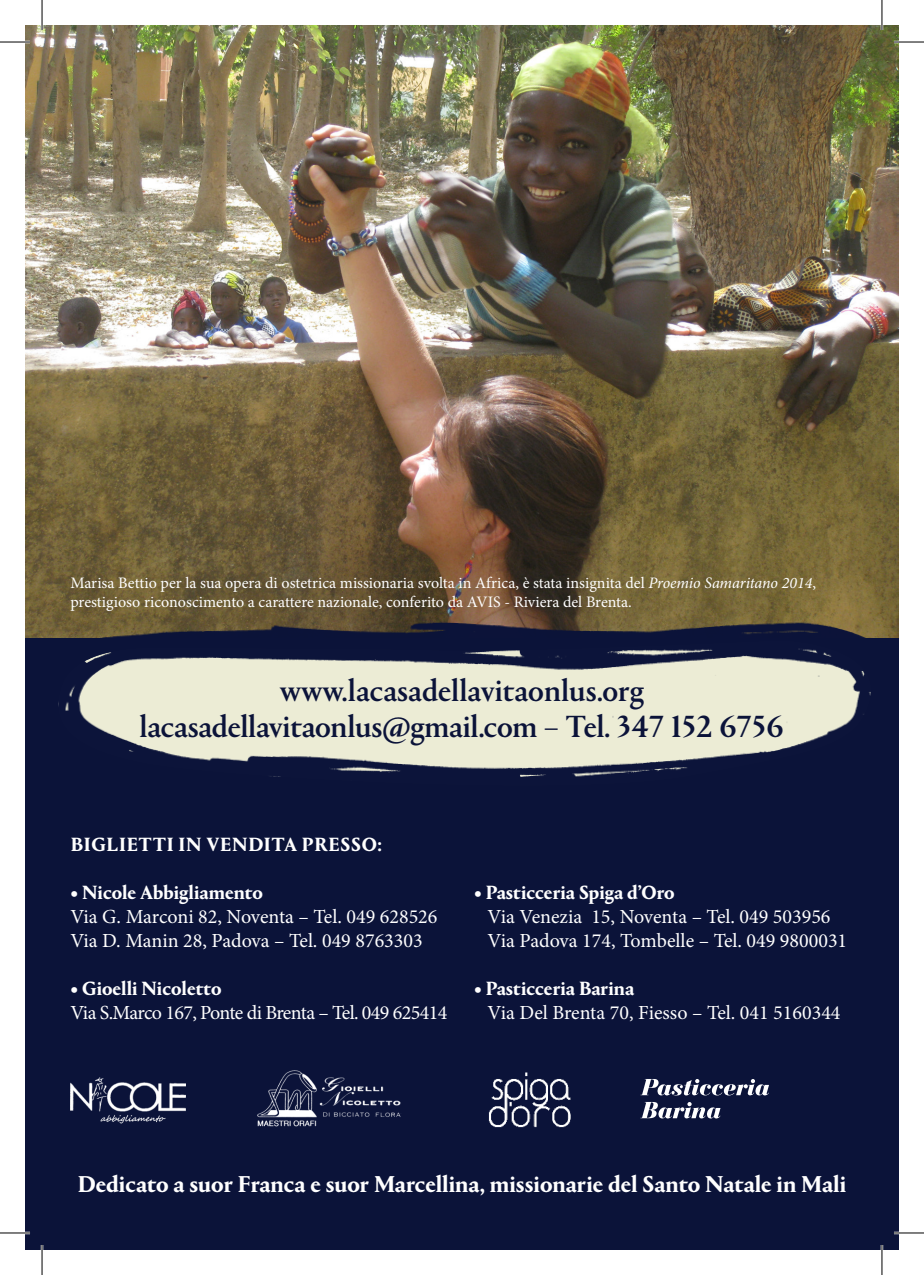
<style>
.page{position:relative;width:924px;height:1275px;background:#fff}
.page>*{position:absolute;margin:0;border:0;box-sizing:border-box;transform-origin:0 0}
.t1{font:500 32px/35.6px "Portrait";letter-spacing:-.01em;color:#0b1339;text-align:center}
.t2{font:700 24px "Portrait";color:#fff}
.t3{font:20px/24px "Minion Pro";color:#fff}
.t4{font:700 20px "Portrait";color:#fff}
.t5{font:20px "Minion Pro";letter-spacing:-.03em;color:#fff}
.t6{font:700 20px "Portrait";letter-spacing:.035em;color:#fff}
.t7{font:16px/19.2px "Minion Pro";color:#fff}
.s1{font-style:italic}
.s2{font-family:"Portrait";font-weight:700}
</style>
<div class="page">
<div style="left:25px;top:637px;width:873px;height:613px;background:#0b1339"></div>
<img style="left:25px;top:25px;width:873px;height:612px">
<img style="left:25px;top:607px;width:871px;height:170px">
<svg style="left:640px;top:1102px;width:80px;height:16px"></svg>
<svg style="left:640px;top:1079px;width:128px;height:16px"></svg>
<img style="left:70px;top:1077px;width:115px;height:46px">
<img style="left:257px;top:1070px;width:144px;height:57px">
<img style="left:488px;top:1072px;width:83px;height:56px">
<hr style="left:0;top:41px;width:30px;height:2px;background:#fff">
<hr style="left:893px;top:41px;width:30px;height:2px;background:#fff">
<hr style="left:0;top:1231px;width:30px;height:3px;background:#fff">
<hr style="left:893px;top:1231px;width:30px;height:3px;background:#fff">
<hr style="left:41px;top:0;width:2px;height:30px;background:#fff">
<hr style="left:41px;top:1245px;width:2px;height:30px;background:#fff">
<hr style="left:880px;top:0;width:2px;height:30px;background:#fff">
<hr style="left:880px;top:1245px;width:2px;height:30px;background:#fff">
<hr style="left:0;top:42px;width:30px;height:1px;background:#000">
<hr style="left:893px;top:42px;width:30px;height:1px;background:#000">
<hr style="left:0;top:1232px;width:30px;height:1px;background:#000">
<hr style="left:893px;top:1232px;width:30px;height:1px;background:#000">
<hr style="left:42px;top:0;width:1px;height:30px;background:#000">
<hr style="left:42px;top:1245px;width:1px;height:30px;background:#000">
<hr style="left:881px;top:0;width:1px;height:30px;background:#000">
<hr style="left:881px;top:1245px;width:1px;height:30px;background:#000">
<p class="t7" style="left:70px;top:573px;width:746px">Marisa Bettio per la sua opera di ostetrica missionaria svolta in Africa, è stata insignita del <span class="s1">Proemio Samaritano 2014</span>, prestigioso riconoscimento a carattere nazionale, conferito da AVIS - Riviera del Brenta.</p>
<p class="t1" style="left:139px;top:672px;width:645px">www.lacasadellavitaonlus.org lacasadellavitaonlus@gmail.com – Tel. 347 152 6756</p>
<p class="t6" style="left:71px;top:830px;width:313px">BIGLIETTI IN VENDITA PRESSO:</p>
<p class="t3" style="left:70px;top:880px;width:368px"><span class="s2">• Nicole Abbigliamento<br></span>Via G. Marconi 82, Noventa – Tel. 049 628526</p>
<p class="t3" style="left:70px;top:928px;width:353px">Via D. Manin 28, Padova – Tel. 049 8763303</p>
<p class="t4" style="left:70px;top:974px;width:153px">• Gioelli Nicoletto</p>
<p class="t5" style="left:70px;top:999px;width:378px">Via S.Marco 167, Ponte di Brenta – Tel. 049 625414</p>
<p class="t4" style="left:474px;top:878px;width:202px">• Pasticceria Spiga d’Oro</p>
<p class="t3" style="left:487px;top:904px;width:344px">Via Venezia 15, Noventa – Tel. 049 503956</p>
<p class="t3" style="left:487px;top:928px;width:361px">Via Padova 174, Tombelle – Tel. 049 9800031</p>
<p class="t4" style="left:474px;top:974px;width:162px">• Pasticceria Barina</p>
<p class="t3" style="left:487px;top:1000px;width:354px">Via Del Brenta 70, Fiesso – Tel. 041 5160344</p>
<p class="t2" style="left:78px;top:1167px;width:769px">Dedicato a suor Franca e suor Marcellina, missionarie del Santo Natale in Mali</p>
</div>
